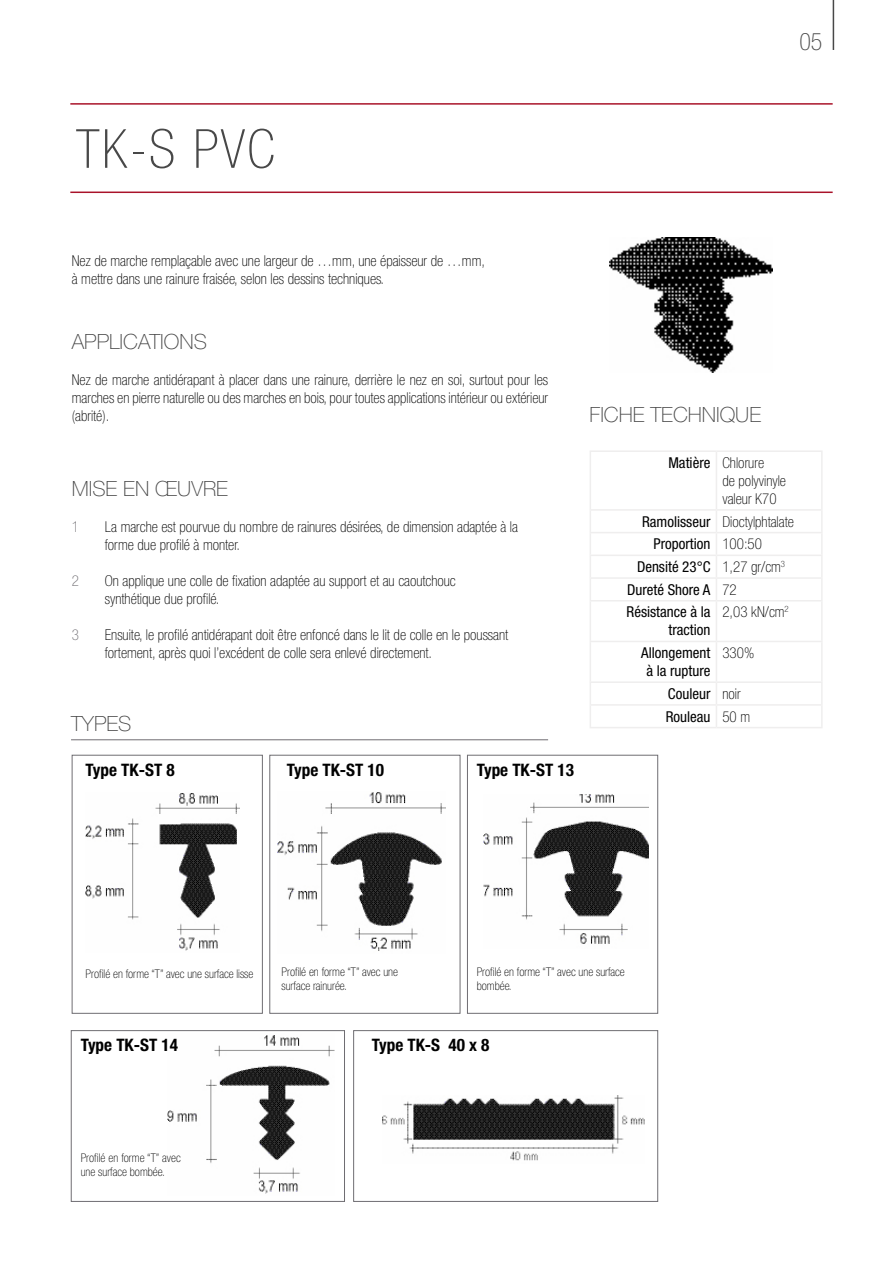
<style>
.page{position:relative;width:893px;height:1263px;background:#fff}
.page>*{position:absolute;margin:0;border:0;box-sizing:border-box;transform-origin:0 0}
.t1{font:100 condensed 54px "Helvetica Neue LT Std";color:#484848}
.t2{font:100 condensed 24px "Helvetica Neue LT Std";color:#484848}
.t3{font:100 21px "Helvetica Neue LT Std";color:#484848}
.t4{font:700 condensed 17.25px "Helvetica Neue LT Std";color:#000}
.t5{font:100 condensed 15px/18px "Helvetica Neue LT Std";color:#000}
.t6{font:condensed 15px/18px "Helvetica Neue LT Std";color:#000;text-align:center}
.t7{font:100 condensed 15px "Helvetica Neue LT Std";color:#6f6d72}
.t8{font:100 condensed 12px/14.4px "Helvetica Neue LT Std";color:#000}
.s1{font-weight:400}
.s2{font-weight:100}
</style>
<div class="page">
<img style="left:167px;top:1035px;width:168px;height:159px">
<img style="left:610px;top:237px;width:162px;height:135px">
<hr style="left:71px;top:739px;width:477px;height:1px;background:#6f6d72">
<div style="left:72px;top:755px;width:191px;height:259px;border:1px solid #6f6d72"></div>
<img style="left:86px;top:793px;width:153px;height:158px">
<img style="left:277px;top:792px;width:168px;height:159px">
<img style="left:483px;top:794px;width:165px;height:150px">
<div style="left:269px;top:755px;width:191px;height:259px;border:1px solid #6f6d72"></div>
<div style="left:467px;top:755px;width:191px;height:259px;border:1px solid #6f6d72"></div>
<div style="left:71px;top:1030px;width:274px;height:172px;border:1px solid #6f6d72"></div>
<img style="left:382px;top:1096px;width:263px;height:65px">
<div style="left:353px;top:1030px;width:305px;height:172px;border:1px solid #6f6d72"></div>
<hr style="left:70px;top:103px;width:763px;height:2px;background:#a9132a">
<hr style="left:70px;top:192px;width:763px;height:1px;background:#a9132a">
<hr style="left:590px;top:450px;width:126px;height:2px;background:#efeeee">
<hr style="left:590px;top:452px;width:1px;height:57px;background:#efeeee">
<hr style="left:716px;top:450px;width:107px;height:2px;background:#efeeee">
<hr style="left:716px;top:452px;width:1px;height:57px;background:#efeeee">
<hr style="left:821px;top:452px;width:2px;height:57px;background:#efeeee">
<hr style="left:590px;top:509px;width:126px;height:2px;background:#efeeee">
<hr style="left:716px;top:509px;width:107px;height:2px;background:#efeeee">
<hr style="left:821px;top:511px;width:2px;height:21px;background:#efeeee">
<hr style="left:590px;top:532px;width:126px;height:1px;background:#efeeee">
<hr style="left:716px;top:532px;width:107px;height:1px;background:#efeeee">
<hr style="left:821px;top:533px;width:2px;height:22px;background:#efeeee">
<hr style="left:590px;top:555px;width:126px;height:1px;background:#efeeee">
<hr style="left:716px;top:555px;width:107px;height:1px;background:#efeeee">
<hr style="left:821px;top:556px;width:2px;height:21px;background:#efeeee">
<hr style="left:590px;top:577px;width:126px;height:2px;background:#efeeee">
<svg style="left:590px;top:511px;width:1px;height:89px"></svg>
<hr style="left:716px;top:577px;width:107px;height:2px;background:#efeeee">
<svg style="left:716px;top:511px;width:1px;height:89px"></svg>
<hr style="left:821px;top:579px;width:2px;height:21px;background:#efeeee">
<hr style="left:590px;top:600px;width:126px;height:1px;background:#efeeee">
<hr style="left:590px;top:601px;width:1px;height:40px;background:#efeeee">
<hr style="left:716px;top:600px;width:107px;height:1px;background:#efeeee">
<hr style="left:716px;top:601px;width:1px;height:40px;background:#efeeee">
<hr style="left:821px;top:601px;width:2px;height:40px;background:#efeeee">
<hr style="left:590px;top:641px;width:126px;height:1px;background:#efeeee">
<hr style="left:590px;top:642px;width:1px;height:39px;background:#efeeee">
<hr style="left:716px;top:641px;width:107px;height:1px;background:#efeeee">
<hr style="left:716px;top:642px;width:1px;height:39px;background:#efeeee">
<hr style="left:821px;top:642px;width:2px;height:39px;background:#efeeee">
<hr style="left:590px;top:681px;width:126px;height:2px;background:#efeeee">
<hr style="left:716px;top:681px;width:107px;height:2px;background:#efeeee">
<hr style="left:821px;top:683px;width:2px;height:21px;background:#efeeee">
<hr style="left:590px;top:704px;width:126px;height:2px;background:#efeeee">
<svg style="left:590px;top:683px;width:1px;height:44px"></svg>
<hr style="left:716px;top:704px;width:107px;height:2px;background:#efeeee">
<svg style="left:716px;top:683px;width:1px;height:44px"></svg>
<hr style="left:821px;top:706px;width:2px;height:21px;background:#efeeee">
<hr style="left:590px;top:727px;width:126px;height:1px;background:#efeeee">
<hr style="left:716px;top:727px;width:107px;height:1px;background:#efeeee">
<hr style="left:833px;top:0;width:1px;height:50px;background:#484848">
<h1 class="t1" style="left:76px;top:118px;width:200px">TK-S PVC</h1>
<h2 class="t2" style="left:799px;top:28px;width:25px">05</h2>
<p class="t5" style="left:72px;top:251px;width:415px">Nez de marche remplaçable avec une largeur de …mm, une épaisseur de …mm, à mettre dans une rainure fraisée, selon les dessins techniques.</p>
<h3 class="t3" style="left:72px;top:329px;width:137px">APPLICATIONS</h3>
<p class="t5" style="left:72px;top:370px;width:478px;text-align:justify">Nez de marche antidérapant à placer dans une rainure, derrière le nez en soi, surtout pour les marches en pierre naturelle ou des marches en bois, pour toutes applications intérieur ou extérieur (abrité).</p>
<h3 class="t3" style="left:72px;top:477px;width:158px">MISE EN ŒUVRE</h3>
<p class="t7" style="left:72px;top:518px;width:9px">1</p>
<p class="t5" style="left:105px;top:518px;width:415px">La marche est pourvue du nombre de rainures désirées, de dimension adaptée à la forme due profilé à monter.</p>
<p class="t7" style="left:72px;top:572px;width:9px">2</p>
<p class="t5" style="left:105px;top:572px;width:352px">On applique une colle de fixation adaptée au support et au caoutchouc synthétique due profilé.</p>
<p class="t7" style="left:72px;top:626px;width:9px">3</p>
<p class="t5" style="left:105px;top:626px;width:405px">Ensuite, le profilé antidérapant doit être enfoncé dans le lit de colle en le poussant fortement, après quoi l’excédent de colle sera enlevé directement.</p>
<h3 class="t3" style="left:71px;top:711px;width:62px">TYPES</h3>
<p class="t4" style="left:86px;top:759px;width:91px">Type TK-ST 8</p>
<p class="t4" style="left:287px;top:759px;width:99px">Type TK-ST 10</p>
<p class="t4" style="left:477px;top:759px;width:99px">Type TK-ST 13</p>
<h3 class="t3" style="left:590px;top:402px;width:173px">FICHE TECHNIQUE</h3>
<p class="t5" style="left:722px;top:453px;width:65px;text-indent:-54px"><span class="s1">Matière</span> Chlorure<br>de polyvinyle valeur K70</p>
<p class="t5" style="left:642px;top:512px;width:153px"><span class="s1">Ramolisseur</span> Dioctylphtalate</p>
<p class="t6" style="left:653px;top:535px;width:110px">Proportion <span class="s2">100:50</span></p>
<p class="t6" style="left:637px;top:558px;width:150px">Densité 23°C <span class="s2">1,27 gr/cm</span><sup>3</sup></p>
<p class="t6" style="left:627px;top:580px;width:111px">Dureté Shore A <span class="s2">72</span></p>
<p class="t6" style="left:627px;top:603px;width:85px">Résistance à la</p>
<p class="t6" style="left:668px;top:621px;width:43px">traction</p>
<p class="t5" style="left:722px;top:603px;width:68px">2,03 kN/cm<sup>2</sup></p>
<p class="t6" style="left:641px;top:644px;width:71px">Allongement à la rupture</p>
<p class="t5" style="left:722px;top:644px;width:33px">330%</p>
<p class="t6" style="left:666px;top:682px;width:86px;line-height:22.6px;text-align:left">Couleur <span class="s2">noir<br></span>Rouleau <span class="s2">50 m</span></p>
<p class="t8" style="left:86px;top:967px;width:169px">Profilé en forme “T” avec une surface lisse</p>
<p class="t4" style="left:81px;top:1034px;width:99px">Type TK-ST 14</p>
<p class="t8" style="left:282px;top:964px;width:118px">Profilé en forme “T” avec une surface rainurée.</p>
<p class="t8" style="left:477px;top:964px;width:150px">Profilé en forme “T” avec une surface bombée.</p>
<p class="t4" style="left:372px;top:1034px;width:119px">Type TK-S 40 x 8</p>
<p class="t8" style="left:81px;top:1150px;width:101px">Profilé en forme “T” avec une surface bombée.</p>
</div>
